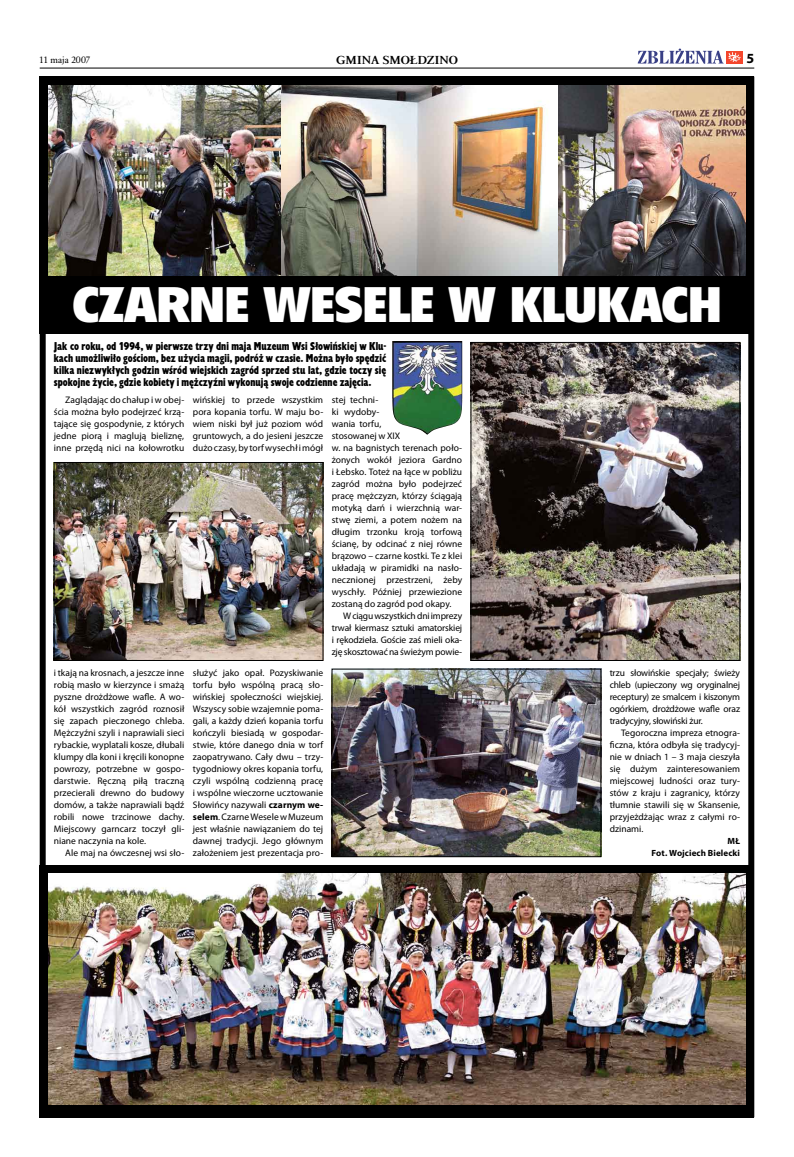
<style>
.page{position:relative;width:794px;height:1157px;background:#fff}
.page>*{position:absolute;margin:0;border:0;box-sizing:border-box;transform-origin:0 0}
.t1{font:48px "EFN Olivea Nigra";letter-spacing:-.02em;color:#fff}
.t2{font:700 12px "EFN Alpha Book";color:#000}
.t3{font:11px/12px "EFN Gilead Blk Cnd";color:#000;text-align:justify}
.t4{font:9.5px/12px "Myriad Pro";color:#000;text-align:justify}
.t5{font:9.5px "EFN Alpha Book";letter-spacing:-.005em;color:#000}
.t6{font:700 9px/12px "Myriad Pro";letter-spacing:.01em;color:#000;text-align:right}
.s1{font-weight:700}
</style>
<div class="page">
<hr style="left:40px;top:68px;width:714px;height:1px;background:#000">
<div style="left:726px;top:51px;width:16px;height:12px;background:#f4462c"></div>
<svg style="left:638px;top:49px;width:102px;height:15px"></svg>
<div style="left:40px;top:865px;width:714px;height:252px;background:#000"></div>
<div style="left:40px;top:77px;width:714px;height:1040px;border:6px solid #000"></div>
<div style="left:40px;top:77px;width:714px;height:257px;background:#000"></div>
<img style="left:48px;top:85px;width:233px;height:190px">
<img style="left:281px;top:85px;width:465px;height:190px">
<img style="left:48px;top:874px;width:698px;height:230px">
<img style="left:334px;top:671px;width:265px;height:184px">
<div style="left:332px;top:669px;width:269px;height:188px;border:1px solid #000"></div>
<img style="left:473px;top:344px;width:265px;height:314px">
<div style="left:471px;top:342px;width:269px;height:318px;border:1px solid #000"></div>
<img style="left:392px;top:341px;width:70px;height:94px">
<img style="left:56px;top:464px;width:265px;height:194px">
<div style="left:54px;top:462px;width:269px;height:198px;border:1px solid #000"></div>
<p class="t5" style="left:39px;top:54px;width:53px">11 maja 2007</p>
<p class="t2" style="left:336px;top:52px;width:123px">GMINA SMOŁDZINO</p>
<h1 class="t1" style="left:72px;top:272px;width:651px">CZARNE WESELE W KLUKACH</h1>
<p class="t3" style="left:54px;top:340px;width:334px">Jak co roku, od 1994, w pierwsze trzy dni maja Muzeum Wsi Słowińskiej w Klu&shy;kach umożliwiło gościom, bez użycia magii, podróż w czasie. Można było spędzić kilka niezwykłych godzin wśród wiejskich zagród sprzed stu lat, gdzie toczy się spokojne życie, gdzie kobiety i mężczyźni wykonują swoje codzienne zajęcia.</p>
<p class="t4" style="left:332px;top:393px;width:132px;text-align:left">stej techni-<br>ki wydoby-<br>wania torfu,<br>stosowanej w XIX<br>w. na bagnistych terenach poło&shy;żonych wokół jeziora Gardno i Łebsko. Toteż na łące w pobliżu zagród można było podejrzeć pracę mężczyzn, którzy ściągają motyką darń i wierzchnią war&shy;stwę ziemi, a potem nożem na długim trzonku kroją torfową ścianę, by odcinać z niej równe brązowo – czarne kostki. Te z klei układają w piramidki na nasło&shy;necznionej przestrzeni, żeby wyschły. Później przewiezione zostaną do zagród pod okapy.</p>
<p class="t4" style="left:332px;top:609px;width:132px;text-indent:11px">W ciągu wszystkich dni imprezy trwał kiermasz sztuki amatorskiej i rękodzieła. Goście zaś mieli oka&shy;zję skosztować na świeżym powie-</p>
<p class="t4" style="left:54px;top:667px;width:132px">i tkają na krosnach, a jeszcze inne robią masło w kierzynce i smażą pyszne drożdżowe wafle. A wo&shy;kół wszystkich zagród roznosił się zapach pieczonego chleba.<br>Mężczyźni szyli i naprawiali sieci rybackie, wyplatali kosze, dłubali klumpy dla koni i kręcili konopne powrozy, potrzebne w gospo&shy;darstwie. Ręczną piłą traczną przecierali drewno do budowy domów, a także naprawiali bądź robili nowe trzcinowe dachy.<br>Miejscowy garncarz toczył gli&shy;niane naczynia na kole.</p>
<p class="t4" style="left:65px;top:847px;width:121px">Ale maj na ówczesnej wsi sło-</p>
<p class="t4" style="left:54px;top:393px;width:132px;text-indent:11px">Zaglądając do chałup i w obej&shy;ścia można było podejrzeć krzą&shy;tające się gospodynie, z których jedne piorą i maglują bieliznę, inne przędą nici na kołowrotku</p>
<p class="t4" style="left:193px;top:393px;width:132px">wińskiej to przede wszystkim pora kopania torfu. W maju bo&shy;wiem niski był już poziom wód gruntowych, a do jesieni jeszcze dużo czasy, by torf wysechł i mógł</p>
<p class="t4" style="left:193px;top:667px;width:132px">służyć jako opał. Pozyskiwanie torfu było wspólną pracą sło&shy;wińskiej społeczności wiejskiej.<br>Wszyscy sobie wzajemnie poma&shy;gali, a każdy dzień kopania torfu kończyli biesiadą w gospodar&shy;stwie, które danego dnia w torf zaopatrywano. Cały dwu – trzy&shy;tygodniowy okres kopania torfu, czyli wspólną codzienną pracę i wspólne wieczorne ucztowanie Słowińcy nazywali <span class="s1">czarnym we&shy;selem</span>. Czarne Wesele w Muzeum jest właśnie nawiązaniem do tej dawnej tradycji. Jego głównym założeniem jest prezentacja pro-</p>
<p class="t4" style="left:609px;top:667px;width:132px">trzu słowińskie specjały; świeży chleb (upieczony wg oryginalnej receptury) ze smalcem i kiszonym ogórkiem, drożdżowe wafle oraz tradycyjny, słowiński żur.</p>
<p class="t4" style="left:609px;top:727px;width:132px;text-indent:11px">Tegoroczna impreza etnogra&shy;ficzna, która odbyła się tradycyj&shy;nie w dniach 1 – 3 maja cieszyła się dużym zainteresowaniem miejscowej ludności oraz tury&shy;stów z kraju i zagranicy, którzy tłumnie stawili się w Skansenie, przyjeżdżając wraz z całymi ro&shy;dzinami.</p>
<p class="t6" style="left:651px;top:835px;width:90px">MŁ<br>Fot. Wojciech Bielecki</p>
</div>
